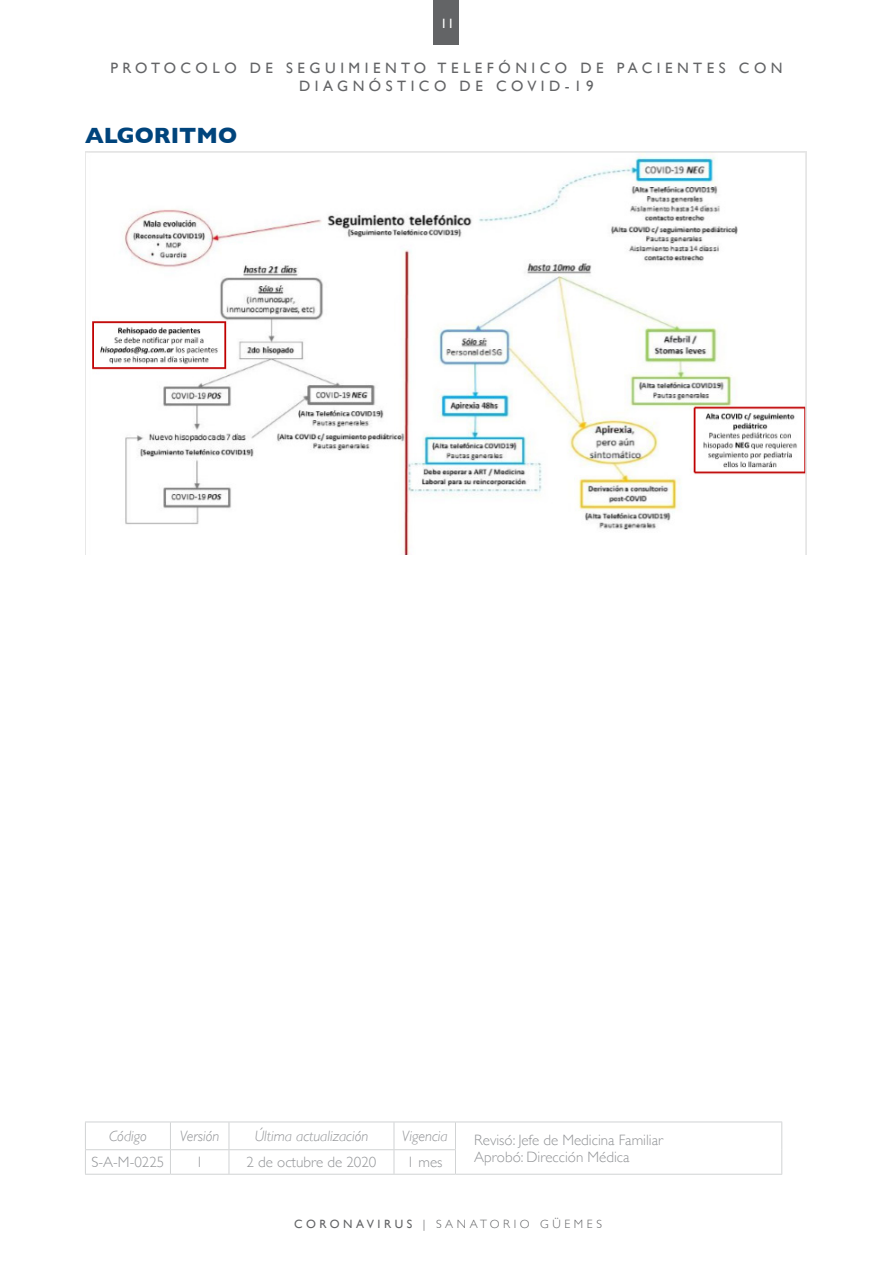
<style>
.page{position:relative;width:893px;height:1263px;background:#fff}
.page>*{position:absolute;margin:0;border:0;box-sizing:border-box;transform-origin:0 0}
.t1{font:700 22.5px "Gill Sans";color:#00447c}
.t2{font:300 15px/16.5px "Gill Sans";color:#939598}
.t3{font:15px/18px "Gill Sans";letter-spacing:.3em;color:#636466;text-align:center}
.t4{font:italic 300 15px "Gill Sans";color:#939598}
.t5{font:13.5px "Gill Sans";color:#fff}
.t6{font:300 12px "Gill Sans";letter-spacing:.3em;color:#636466}
.s1{font-weight:400}
</style>
<div class="page">
<div style="left:434px;top:0;width:25px;height:44px;background:#636466"></div>
<hr style="left:455px;top:1174px;width:327px;height:1px;background:#d1d3d4">
<hr style="left:85px;top:1121px;width:85px;height:1px;background:#d1d3d4">
<hr style="left:170px;top:1121px;width:59px;height:1px;background:#d1d3d4">
<hr style="left:229px;top:1121px;width:165px;height:1px;background:#d1d3d4">
<hr style="left:394px;top:1121px;width:61px;height:1px;background:#d1d3d4">
<hr style="left:455px;top:1121px;width:327px;height:1px;background:#d1d3d4">
<hr style="left:85px;top:1149px;width:85px;height:1px;background:#d1d3d4">
<svg style="left:85px;top:1122px;width:1px;height:52px"></svg>
<hr style="left:170px;top:1149px;width:59px;height:1px;background:#d1d3d4">
<svg style="left:170px;top:1122px;width:1px;height:52px"></svg>
<hr style="left:229px;top:1149px;width:165px;height:1px;background:#d1d3d4">
<svg style="left:229px;top:1122px;width:1px;height:52px"></svg>
<hr style="left:394px;top:1149px;width:62px;height:1px;background:#d1d3d4">
<svg style="left:394px;top:1122px;width:1px;height:52px"></svg>
<svg style="left:455px;top:1122px;width:1px;height:52px"></svg>
<svg style="left:781px;top:1122px;width:1px;height:52px"></svg>
<hr style="left:85px;top:1174px;width:85px;height:1px;background:#d1d3d4">
<hr style="left:170px;top:1174px;width:59px;height:1px;background:#d1d3d4">
<hr style="left:229px;top:1174px;width:165px;height:1px;background:#d1d3d4">
<hr style="left:394px;top:1174px;width:61px;height:1px;background:#d1d3d4">
<img style="left:85px;top:152px;width:721px;height:403px">
<p class="t5" style="left:441px;top:16px;width:15px">11</p>
<p class="t3" style="left:110px;top:59px;width:674px">PROTOCOLO DE SEGUIMIENTO TELEFÓNICO DE PACIENTES CON<br>DIAGNÓSTICO DE COVID-19</p>
<h1 class="t1" style="left:85px;top:118px;width:154px">ALGORITMO</h1>
<p class="t4" style="left:109px;top:1127px;width:39px">Código</p>
<p class="t4" style="left:180px;top:1127px;width:41px">Versión</p>
<p class="t4" style="left:255px;top:1127px;width:115px">Última actualización</p>
<p class="t4" style="left:402px;top:1127px;width:47px">Vigencia</p>
<p class="t2" style="left:474px;top:1131px;width:190px">Revisó: Jefe de Medicina Familiar<br>Aprobó: Dirección Médica</p>
<p class="t2" style="left:92px;top:1153px;width:74px">S-A-M-0225</p>
<p class="t2" style="left:196px;top:1153px;width:9px">1</p>
<p class="t2" style="left:247px;top:1153px;width:131px">2 de octubre de 2020</p>
<p class="t2" style="left:407px;top:1153px;width:37px">1 mes</p>
<p class="t6" style="left:294px;top:1215px;width:309px"><span class="s1">CORONAVIRUS</span> | SANATORIO GÜEMES</p>
</div>
